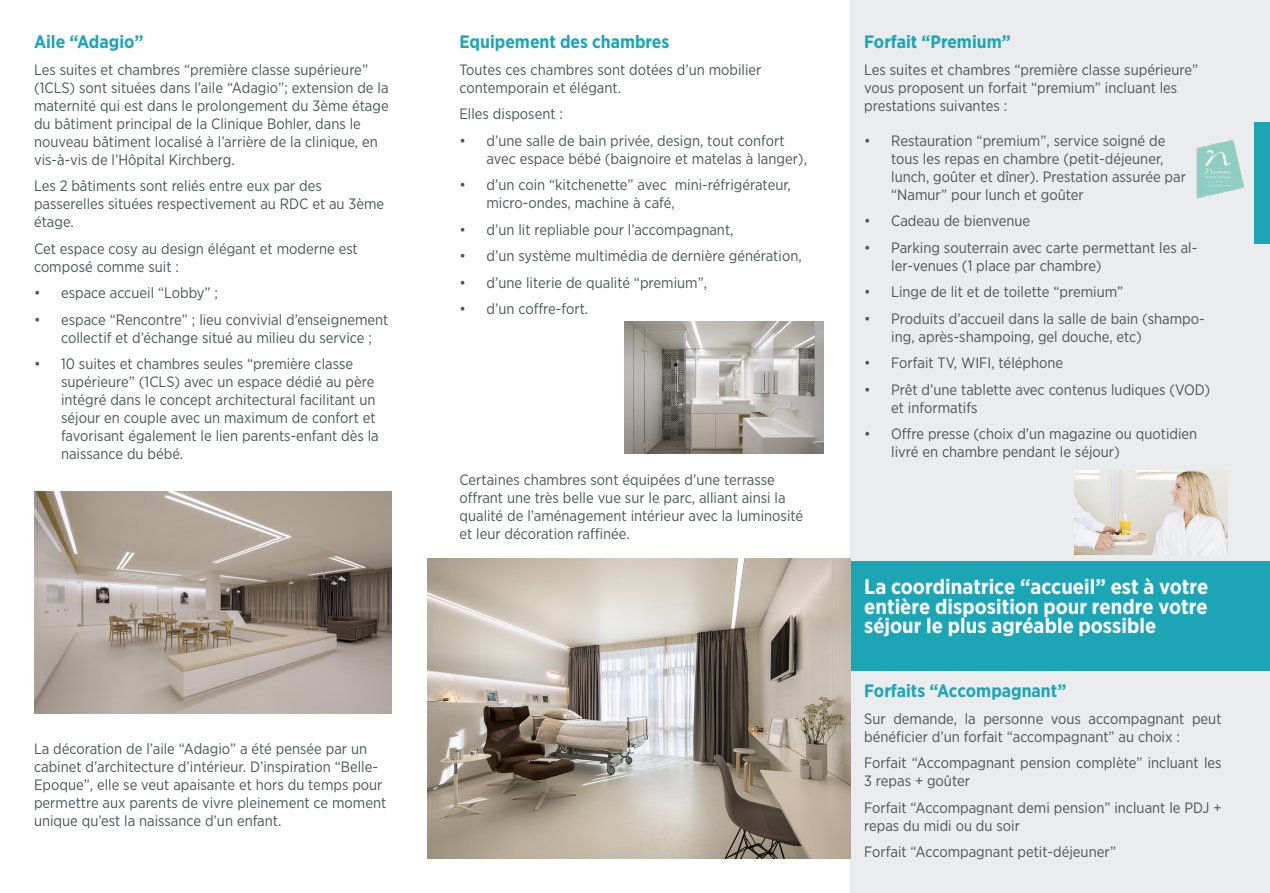
<style>
.page{position:relative;width:1270px;height:893px;background:#fff}
.page>*{position:absolute;margin:0;border:0;box-sizing:border-box;transform-origin:0 0}
.t1{font:700 21px/19.5px "Gotham Narrow";color:#fff;text-align:justify}
.t2{font:700 18px "Gotham Narrow";color:#1ca6b5}
.t3{font:15px/18px "Gotham Narrow";color:#4f5355}
</style>
<div class="page">
<div style="left:850px;top:0;width:419px;height:893px;background:#ebeced"></div>
<div style="left:850px;top:561px;width:419px;height:110px;background:#1ca6b5"></div>
<div style="left:1254px;top:122px;width:15px;height:121px;background:#1ca6b5"></div>
<img style="left:427px;top:559px;width:423px;height:300px">
<img style="left:35px;top:492px;width:356px;height:221px">
<img style="left:624px;top:321px;width:199px;height:132px">
<img style="left:1074px;top:471px;width:153px;height:84px">
<img style="left:1196px;top:140px;width:48px;height:59px">
<p class="t2" style="left:34px;top:31px;width:111px">Aile “Adagio”</p>
<p class="t3" style="left:34px;top:60px;width:356px">Les suites et chambres “première classe supérieure” (1CLS) sont situées dans l’aile “Adagio”; extension de la maternité qui est dans le prolongement du 3ème étage du bâtiment principal de la Clinique Bohler, dans le nouveau bâtiment localisé à l’arrière de la clinique, en vis-à-vis de l’Hôpital Kirchberg.</p>
<p class="t3" style="left:34px;top:177px;width:352px">Les 2 bâtiments sont reliés entre eux par des passerelles situées respectivement au RDC et au 3ème étage.</p>
<p class="t3" style="left:34px;top:239px;width:325px">Cet espace cosy au design élégant et moderne est composé comme suit :</p>
<p class="t3" style="left:34px;top:284px;width:185px">• espace accueil “Lobby” ;</p>
<p class="t3" style="left:61px;top:310px;width:329px;text-indent:-27px">• espace “Rencontre” ; lieu convivial d’enseignement collectif et d’échange situé au milieu du service ;</p>
<p class="t3" style="left:61px;top:355px;width:319px;text-indent:-27px">• 10 suites et chambres seules “première classe supérieure” (1CLS) avec un espace dédié au père intégré dans le concept architectural facilitant un séjour en couple avec un maximum de confort et favorisant également le lien parents-enfant dès la naissance du bébé.</p>
<p class="t3" style="left:34px;top:740px;width:354px">La décoration de l’aile “Adagio” a été pensée par un cabinet d’architecture d’intérieur. D’inspiration “Belle-Epoque”, elle se veut apaisante et hors du temps pour permettre aux parents de vivre pleinement ce moment unique qu’est la naissance d’un enfant.</p>
<p class="t2" style="left:459px;top:31px;width:211px">Equipement des chambres</p>
<p class="t3" style="left:459px;top:60px;width:303px">Toutes ces chambres sont dotées d’un mobilier contemporain et élégant.</p>
<p class="t3" style="left:459px;top:105px;width:105px">Elles disposent :</p>
<p class="t3" style="left:486px;top:131px;width:322px;text-indent:-27px">• d’une salle de bain privée, design, tout confort avec espace bébé (baignoire et matelas à langer),</p>
<p class="t3" style="left:486px;top:176px;width:306px;text-indent:-27px">• d’un coin “kitchenette” avec mini-réfrigérateur, micro-ondes, machine à café,</p>
<p class="t3" style="left:459px;top:220px;width:275px">• d’un lit repliable pour l’accompagnant,</p>
<p class="t3" style="left:459px;top:247px;width:344px">• d’un système multimédia de dernière génération,</p>
<p class="t3" style="left:459px;top:273px;width:249px">• d’une literie de qualité “premium”,</p>
<p class="t3" style="left:459px;top:300px;width:130px">• d’un coffre-fort.</p>
<p class="t3" style="left:459px;top:471px;width:345px">Certaines chambres sont équipées d’une terrasse offrant une très belle vue sur le parc, alliant ainsi la qualité de l’aménagement intérieur avec la luminosité et leur décoration raffinée.</p>
<p class="t2" style="left:864px;top:31px;width:148px">Forfait “Premium”</p>
<p class="t3" style="left:864px;top:60px;width:335px">Les suites et chambres “première classe supérieure” vous proposent un forfait “premium” incluant les prestations suivantes :</p>
<p class="t3" style="left:891px;top:131px;width:296px;text-indent:-27px">• Restauration “premium”, service soigné de tous les repas en chambre (petit-déjeuner, lunch, goûter et dîner). Prestation assurée par “Namur” pour lunch et goûter</p>
<p class="t3" style="left:864px;top:212px;width:167px">• Cadeau de bienvenue</p>
<p class="t3" style="left:891px;top:238px;width:307px;text-indent:-27px">• Parking souterrain avec carte permettant les al&shy;ler-venues (1 place par chambre)</p>
<p class="t3" style="left:864px;top:283px;width:261px">• Linge de lit et de toilette “premium”</p>
<p class="t3" style="left:891px;top:309px;width:315px;text-indent:-27px">• Produits d’accueil dans la salle de bain (shampo&shy;ing, après-shampoing, gel douche, etc)</p>
<p class="t3" style="left:864px;top:354px;width:200px">• Forfait TV, WIFI, téléphone</p>
<p class="t3" style="left:891px;top:380px;width:320px;text-indent:-27px">• Prêt d’une tablette avec contenus ludiques (VOD) et informatifs</p>
<p class="t3" style="left:891px;top:425px;width:307px;text-indent:-27px">• Offre presse (choix d’un magazine ou quotidien livré en chambre pendant le séjour)</p>
<p class="t1" style="left:864px;top:577px;width:345px">La coordinatrice “accueil” est à votre entière disposition pour rendre votre séjour le plus agréable possible</p>
<p class="t2" style="left:864px;top:679px;width:204px">Forfaits “Accompagnant”</p>
<p class="t3" style="left:864px;top:709px;width:359px">Sur demande, la personne vous accompagnant peut bénéficier d’un forfait “accompagnant” au choix :</p>
<p class="t3" style="left:864px;top:754px;width:359px">Forfait “Accompagnant pension complète” incluant les<br>3 repas + goûter</p>
<p class="t3" style="left:864px;top:798px;width:359px">Forfait “Accompagnant demi pension” incluant le PDJ + repas du midi ou du soir</p>
<p class="t3" style="left:864px;top:843px;width:253px">Forfait “Accompagnant petit-déjeuner”</p>
</div>
